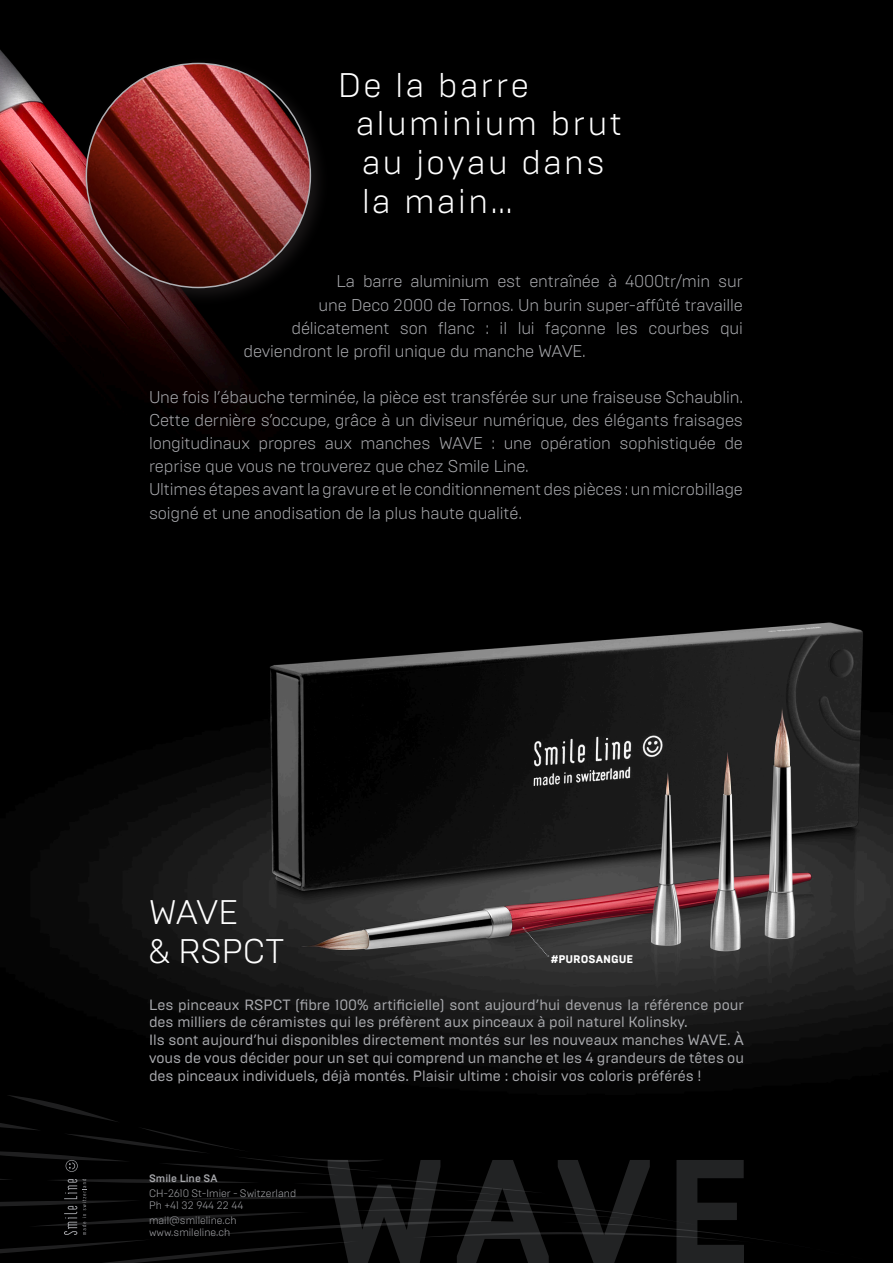
<style>
.page{position:relative;width:893px;height:1263px;background:#fff}
.page>*{position:absolute;margin:0;border:0;box-sizing:border-box;transform-origin:0 0}
.t1{font:300 34.05px "Brutal Type";letter-spacing:.075em;color:#fff}
.t2{font:300 17.1px/23.1px "Brutal Type";letter-spacing:-.01em;color:#a8a9ad;text-align:justify}
.t3{font:14.85px/17.9px "Brutal Type";color:#a8a9ad}
.t4{font:800 11.1px "Brutal Type";color:#fff}
.t5{font:300 10.8px "Brutal Type";color:#a8a9ad}
.t6{font:500 10.8px "Brutal Type";color:#a8a9ad}
</style>
<div class="page">
<img style="left:0;top:0;width:893px;height:1262px">
<div style="left:78px;top:55px;width:253px;height:253px;background:#231f20;opacity:.75"></div>
<img style="left:86px;top:63px;width:224px;height:224px;border-radius:112px">
<svg style="left:0;top:1078px;width:870px;height:185px;fill:#000"></svg>
<svg style="left:522px;top:927px;width:27px;height:30px"></svg>
<svg style="left:64px;top:1179px;width:22px;height:56px"></svg>
<svg style="left:66px;top:1160px;width:12px;height:12px"></svg>
<p class="t1" style="left:338px;top:64px;width:192px">De la barre</p>
<p class="t1" style="left:356px;top:103px;width:268px">aluminium brut</p>
<p class="t1" style="left:362px;top:142px;width:244px">au joyau dans</p>
<p class="t1" style="left:362px;top:181px;width:152px">la main…</p>
<p class="t2" style="left:336px;top:270px;width:408px">La barre aluminium est entraînée à 4000tr/min sur</p>
<p class="t2" style="left:318px;top:293px;width:426px">une Deco 2000 de Tornos. Un burin super-affûté travaille</p>
<p class="t2" style="left:291px;top:316px;width:453px">délicatement son flanc : il lui façonne les courbes qui</p>
<p class="t2" style="left:243px;top:339px;width:344px">deviendront le profil unique du manche WAVE.</p>
<p class="t2" style="left:149px;top:385px;width:596px">Une fois l’ébauche terminée, la pièce est transférée sur une fraiseuse Schaublin.<br>Cette dernière s’occupe, grâce à un diviseur numérique, des élégants fraisages longitudinaux propres aux manches WAVE : une opération sophistiquée de reprise que vous ne trouverez que chez Smile Line.</p>
<p class="t2" style="left:149px;top:478px;width:595px">Ultimes étapes avant la gravure et le conditionnement des pièces : un microbillage soigné et une anodisation de la plus haute qualité.</p>
<p class="t1" style="left:149px;top:892px;width:91px">WAVE</p>
<p class="t1" style="left:149px;top:931px;width:137px">&amp; RSPCT</p>
<p class="t3" style="left:149px;top:995px;width:596px">Les pinceaux RSPCT (fibre 100% artificielle) sont aujourd’hui devenus la référence pour des milliers de céramistes qui les préfèrent aux pinceaux à poil naturel Kolinsky.</p>
<p class="t3" style="left:149px;top:1031px;width:596px;text-align:justify">Ils sont aujourd’hui disponibles directement montés sur les nouveaux manches WAVE. À vous de vous décider pour un set qui comprend un manche et les 4 grandeurs de têtes ou des pinceaux individuels, déjà montés. Plaisir ultime : choisir vos coloris préférés !</p>
<p class="t4" style="left:551px;top:952px;width:84px">#PUROSANGUE</p>
<p class="t6" style="left:149px;top:1171px;width:70px">Smile Line SA</p>
<p class="t5" style="left:149px;top:1186px;width:149px">CH-2610 St-Imier - Switzerland</p>
<p class="t5" style="left:149px;top:1198px;width:96px">Ph +41 32 944 22 44</p>
<p class="t5" style="left:149px;top:1214px;width:89px">mail@smileline.ch</p>
<p class="t5" style="left:149px;top:1226px;width:83px">www.smileline.ch</p>
</div>
